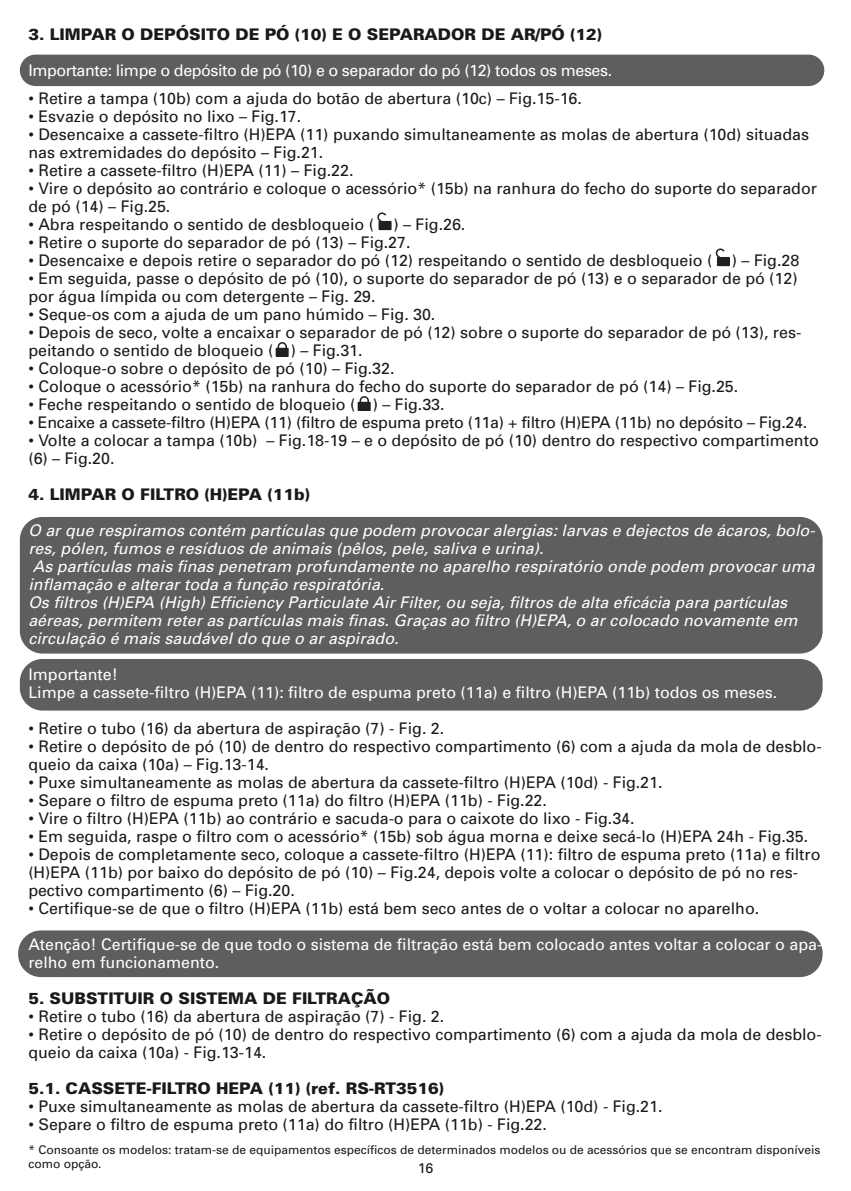
<style>
.page{position:relative;width:851px;height:1191px;background:#fff}
.page>*{position:absolute;margin:0;border:0;box-sizing:border-box;transform-origin:0 0}
.t1{font:16px/18px "Univers";color:#191919}
.t2{font:italic 16px/18px "Univers";letter-spacing:.005em;color:#fff}
.t3{font:16px/18px "Univers";color:#fff}
.t4{font:900 16px "Univers";color:#191919}
.t5{font:16px "Univers";letter-spacing:-.025em;color:#fff}
.t6{font:14px "Univers";color:#191919}
.t7{font:12px/14.4px "Univers";color:#191919}
</style>
<div class="page">
<div style="left:20px;top:55px;width:804px;height:31px;background:#5e5e5e;border-radius:16px"></div>
<div style="left:18px;top:930px;width:804px;height:47px;background:#5e5e5e;border-radius:23px"></div>
<div style="left:20px;top:517px;width:802px;height:136px;background:#5e5e5e;border-radius:23px"></div>
<div style="left:20px;top:659px;width:802px;height:51px;background:#5e5e5e;border-radius:23px"></div>
<svg style="left:377px;top:212px;width:14px;height:18px"></svg>
<svg style="left:715px;top:248px;width:14px;height:18px"></svg>
<svg style="left:275px;top:342px;width:13px;height:14px"></svg>
<svg style="left:357px;top:396px;width:13px;height:14px"></svg>
<p class="t4" style="left:28px;top:28px;width:575px">3. LIMPAR O DEPÓSITO DE PÓ (10) E O SEPARADOR DE AR/PÓ (12)</p>
<p class="t5" style="left:28px;top:64px;width:585px">Importante: limpe o depósito de pó (10) e o separador do pó (12) todos os meses.</p>
<p class="t1" style="left:28px;top:91px;width:555px">• Retire a tampa (10b) com a ajuda do botão de abertura (10c) – Fig.15-16.</p>
<p class="t1" style="left:28px;top:109px;width:274px">• Esvazie o depósito no lixo – Fig.17.</p>
<p class="t1" style="left:28px;top:127px;width:782px">• Desencaixe a cassete-filtro (H)EPA (11) puxando simultaneamente as molas de abertura (10d) situadas nas extremidades do depósito – Fig.21.</p>
<p class="t1" style="left:28px;top:163px;width:326px">• Retire a cassete-filtro (H)EPA (11) – Fig.22.</p>
<p class="t1" style="left:28px;top:181px;width:790px">• Vire o depósito ao contrário e coloque o acessório* (15b) na ranhura do fecho do suporte do separador de pó (14) – Fig.25.</p>
<p class="t1" style="left:28px;top:217px;width:438px">• Abra respeitando o sentido de desbloqueio ( ) – Fig.26.</p>
<p class="t1" style="left:28px;top:235px;width:383px">• Retire o suporte do separador de pó (13) – Fig.27.</p>
<p class="t1" style="left:28px;top:253px;width:772px">• Desencaixe e depois retire o separador do pó (12) respeitando o sentido de desbloqueio ( ) – Fig.28</p>
<p class="t1" style="left:28px;top:271px;width:770px">• Em seguida, passe o depósito de pó (10), o suporte do separador de pó (13) e o separador de pó (12) por água límpida ou com detergente – Fig. 29.</p>
<p class="t1" style="left:28px;top:307px;width:408px">• Seque-os com a ajuda de um pano húmido – Fig. 30.</p>
<p class="t1" style="left:28px;top:325px;width:774px">• Depois de seco, volte a encaixar o separador de pó (12) sobre o suporte do separador de pó (13), res&shy;peitando o sentido de bloqueio ( ) – Fig.31.</p>
<p class="t1" style="left:28px;top:361px;width:367px">• Coloque-o sobre o depósito de pó (10) – Fig.32.</p>
<p class="t1" style="left:28px;top:379px;width:711px">• Coloque o acessório* (15b) na ranhura do fecho do suporte do separador de pó (14) – Fig.25.</p>
<p class="t1" style="left:28px;top:397px;width:417px">• Feche respeitando o sentido de bloqueio ( ) – Fig.33.</p>
<p class="t1" style="left:28px;top:415px;width:780px">• Encaixe a cassete-filtro (H)EPA (11) (filtro de espuma preto (11a) + filtro (H)EPA (11b) no depósito – Fig.24.</p>
<p class="t1" style="left:28px;top:433px;width:791px">• Volte a colocar a tampa (10b) – Fig.18-19 – e o depósito de pó (10) dentro do respectivo compartimento (6) – Fig.20.</p>
<p class="t4" style="left:28px;top:488px;width:283px">4. LIMPAR O FILTRO (H)EPA (11b)</p>
<p class="t2" style="left:28px;top:523px;width:787px">O ar que respiramos contém partículas que podem provocar alergias: larvas e dejectos de ácaros, bolo&shy;res, pólen, fumos e resíduos de animais (pêlos, pele, saliva e urina).<br>As partículas mais finas penetram profundamente no aparelho respiratório onde podem provocar uma inflamação e alterar toda a função respiratória.<br>Os filtros (H)EPA (High) Efficiency Particulate Air Filter, ou seja, filtros de alta eficácia para partículas aéreas, permitem reter as partículas mais finas. Graças ao filtro (H)EPA, o ar colocado novamente em circulação é mais saudável do que o ar aspirado.</p>
<p class="t3" style="left:28px;top:667px;width:750px">Importante!<br>Limpe a cassete-filtro (H)EPA (11): filtro de espuma preto (11a) e filtro (H)EPA (11b) todos os meses.</p>
<p class="t1" style="left:28px;top:721px;width:417px">• Retire o tubo (16) da abertura de aspiração (7) - Fig. 2.</p>
<p class="t1" style="left:28px;top:739px;width:794px">• Retire o depósito de pó (10) de dentro do respectivo compartimento (6) com a ajuda da mola de desblo&shy;queio da caixa (10a) – Fig.13-14.</p>
<p class="t1" style="left:28px;top:775px;width:635px">• Puxe simultaneamente as molas de abertura da cassete-filtro (H)EPA (10d) - Fig.21.</p>
<p class="t1" style="left:28px;top:793px;width:520px">• Separe o filtro de espuma preto (11a) do filtro (H)EPA (11b) - Fig.22.</p>
<p class="t1" style="left:28px;top:811px;width:607px">• Vire o filtro (H)EPA (11b) ao contrário e sacuda-o para o caixote do lixo - Fig.34.</p>
<p class="t1" style="left:28px;top:829px;width:781px">• Em seguida, raspe o filtro com o acessório* (15b) sob água morna e deixe secá-lo (H)EPA 24h - Fig.35.</p>
<p class="t1" style="left:28px;top:847px;width:793px">• Depois de completamente seco, coloque a cassete-filtro (H)EPA (11): filtro de espuma preto (11a) e filtro (H)EPA (11b) por baixo do depósito de pó (10) – Fig.24, depois volte a colocar o depósito de pó no res&shy;pectivo compartimento (6) – Fig.20.</p>
<p class="t1" style="left:28px;top:901px;width:732px">• Certifique-se de que o filtro (H)EPA (11b) está bem seco antes de o voltar a colocar no aparelho.</p>
<p class="t3" style="left:28px;top:937px;width:795px">Atenção! Certifique-se de que todo o sistema de filtração está bem colocado antes voltar a colocar o apa&shy;relho em funcionamento.</p>
<p class="t4" style="left:28px;top:992px;width:363px">5. SUBSTITUIR O SISTEMA DE FILTRAÇÃO</p>
<p class="t1" style="left:28px;top:1009px;width:417px">• Retire o tubo (16) da abertura de aspiração (7) - Fig. 2.</p>
<p class="t1" style="left:28px;top:1027px;width:794px">• Retire o depósito de pó (10) de dentro do respectivo compartimento (6) com a ajuda da mola de desblo&shy;queio da caixa (10a) - Fig.13-14.</p>
<p class="t4" style="left:28px;top:1082px;width:417px">5.1. CASSETE-FILTRO HEPA (11) (ref. RS-RT3516)</p>
<p class="t1" style="left:28px;top:1099px;width:635px">• Puxe simultaneamente as molas de abertura da cassete-filtro (H)EPA (10d) - Fig.21.</p>
<p class="t1" style="left:28px;top:1117px;width:520px">• Separe o filtro de espuma preto (11a) do filtro (H)EPA (11b) - Fig.22.</p>
<p class="t7" style="left:28px;top:1143px;width:793px">* Consoante os modelos: tratam-se de equipamentos específicos de determinados modelos ou de acessórios que se encontram disponíveis como opção.</p>
<p class="t6" style="left:417px;top:1162px;width:17px">16</p>
</div>
